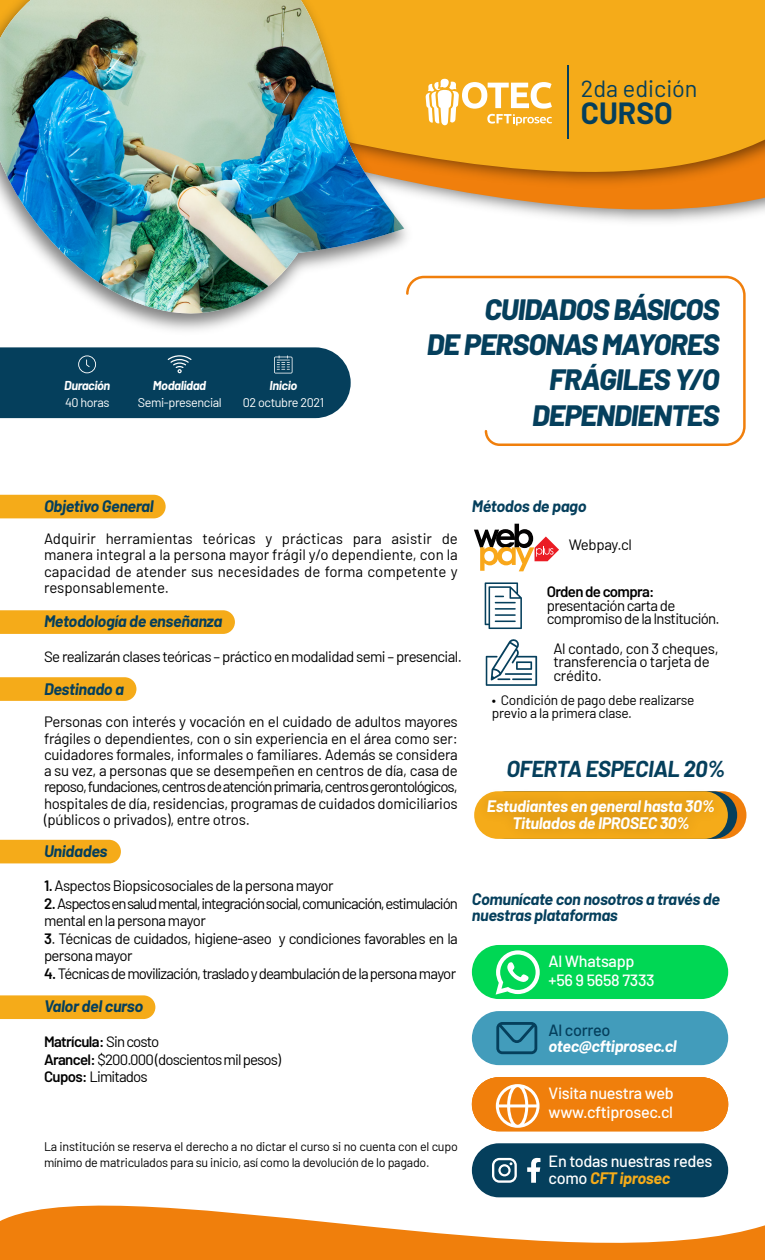
<style>
.page{position:relative;width:765px;height:1260px;background:#fff}
.page>*{position:absolute;margin:0;border:0;box-sizing:border-box;transform-origin:0 0}
.t1{font:700 30px "Barlow";color:#053f5c}
.t2{font:italic 800 29.38px/35.2px "Barlow";letter-spacing:-.03em;color:#053f5c;text-align:right}
.t3{font:23.38px "Barlow";color:#053f5c}
.t4{font:italic 700 22.5px "Barlow";letter-spacing:-.02em;color:#053f5c}
.t5{font:italic 700 16.25px/16.2px "Barlow";letter-spacing:-.02em;color:#053f5c}
.t6{font:500 16.25px/18.5px "Barlow";letter-spacing:-.02em;color:#fff}
.t7{font:italic 700 16.25px/17.6px "Barlow";letter-spacing:-.02em;color:#fff;text-align:center}
.t8{font:500 16.25px "Barlow";letter-spacing:-.02em;color:#053f5c}
.t9{font:15px/16.2px "Barlow";letter-spacing:-.045em;color:#000}
.t10{font:15px/17.5px "Barlow";letter-spacing:-.07em;color:#000}
.t11{font:15px/13.8px "Barlow";letter-spacing:-.02em;color:#000}
.t12{font:600 15px "Barlow";letter-spacing:-.045em;color:#000}
.t13{font:13.75px/12.5px "Barlow";letter-spacing:-.02em;color:#000}
.t14{font:12.62px "Barlow";letter-spacing:-.03em;color:#fff}
.t15{font:italic 700 12.62px "Barlow";letter-spacing:-.03em;color:#fff}
.t16{font:12.5px/16.2px "Barlow";letter-spacing:-.02em;color:#000}
.s1{font-weight:600}
.s2{font-weight:700;font-style:italic;color:#f6ac19}
</style>
<div class="page">
<svg style="left:493px;top:791px;width:253px;height:48px"></svg>
<svg style="left:561px;top:0;width:204px;height:222px;background:#eea323"></svg>
<hr style="left:568px;top:65px;width:1px;height:74px;background:#053f5c">
<div style="left:0;top:347px;width:351px;height:71px;background:#053f5c"></div>
<svg style="left:484px;top:275px;width:262px;height:171px"></svg>
<svg style="left:124px;top:316px;width:124px;height:15px"></svg>
<svg style="left:0;top:1160px;width:765px;height:100px"></svg>
<img style="left:474px;top:791px;width:261px;height:48px">
<svg style="left:474px;top:524px;width:85px;height:47px"></svg>
<svg style="left:486px;top:639px;width:51px;height:47px"></svg>
<hr style="left:505px;top:673px;width:27px;height:2px;background:#053f5c">
<svg style="left:485px;top:582px;width:37px;height:47px"></svg>
<div style="left:472px;top:945px;width:256px;height:54px;background:#00d754;border-radius:27px"></div>
<svg style="left:496px;top:950px;width:44px;height:45px"></svg>
<div style="left:472px;top:1077px;width:256px;height:54px;background:#f07f0c;border-radius:27px"></div>
<svg style="left:496px;top:1084px;width:44px;height:44px"></svg>
<div style="left:472px;top:1143px;width:256px;height:54px;background:#053f5c;border-radius:27px"></div>
<svg style="left:492px;top:1158px;width:25px;height:25px"></svg>
<svg style="left:527px;top:1158px;width:14px;height:25px"></svg>
<div style="left:472px;top:1011px;width:256px;height:54px;background:#429cbb;border-radius:27px"></div>
<svg style="left:496px;top:1022px;width:41px;height:32px"></svg>
<div style="left:0;top:495px;width:166px;height:23px;background:#f5ab19"></div>
<svg style="left:0;top:610px;width:235px;height:24px;background:#f5ad1e"></svg>
<svg style="left:0;top:677px;width:136px;height:24px;background:#f5ad20"></svg>
<div style="left:0;top:840px;width:121px;height:23px;background:#f5ab19"></div>
<div style="left:0;top:995px;width:155px;height:24px;background:#f5ab19"></div>
<img style="left:0;top:0;width:561px;height:316px">
<h3 class="t3" style="left:581px;top:71px;width:118px">2da edición</h3>
<p class="t15" style="left:64px;top:376px;width:47px">Duración</p>
<p class="t14" style="left:65px;top:394px;width:46px">40 horas</p>
<p class="t15" style="left:153px;top:376px;width:55px">Modalidad</p>
<p class="t14" style="left:138px;top:394px;width:86px">Semi-presencial</p>
<p class="t15" style="left:270px;top:376px;width:29px">Inicio</p>
<p class="t14" style="left:243px;top:394px;width:83px">02 octubre 2021</p>
<h1 class="t1" style="left:581px;top:91px;width:93px">CURSO</h1>
<h2 class="t2" style="left:427px;top:289px;width:294px">CUIDADOS BÁSICOS<br>DE PERSONAS MAYORES<br>FRÁGILES Y/O<br>DEPENDIENTES</h2>
<p class="t5" style="left:44px;top:496px;width:111px">Objetivo General</p>
<p class="t9" style="left:44px;top:529px;width:415px;text-align:justify">Adquirir herramientas teóricas y prácticas para asistir de manera integral a la persona mayor frágil y/o dependiente, con la capacidad de atender sus necesidades de forma competente y responsablemente.</p>
<p class="t5" style="left:44px;top:611px;width:180px">Metodología de enseñanza</p>
<p class="t9" style="left:44px;top:648px;width:419px">Se realizarán clases teóricas – práctico en modalidad semi – presencial.</p>
<p class="t5" style="left:44px;top:680px;width:82px">Destinado a</p>
<p class="t9" style="left:44px;top:713px;width:415px;text-align:justify">Personas con interés y vocación en el cuidado de adultos mayores frágiles o dependientes, con o sin experiencia en el área como ser: cuidadores formales, informales o familiares. Además se considera a su vez, a personas que se desempeñen en centros de día, casa de reposo, fundaciones, centros de atención primaria, centros gerontológicos, hospitales de día, residencias, programas de cuidados domiciliarios (públicos o privados), entre otros.</p>
<p class="t5" style="left:44px;top:842px;width:65px">Unidades</p>
<p class="t9" style="left:44px;top:876px;width:291px"><span class="s1">1.</span> Aspectos Biopsicosociales de la persona mayor</p>
<p class="t10" style="left:44px;top:893px;width:415px"><span class="s1">2.</span> Aspectos en salud mental, integración social, comunicación, estimulación mental en la persona mayor</p>
<p class="t9" style="left:44px;top:928px;width:415px;line-height:17.5px"><span class="s1">3</span>. Técnicas de cuidados, higiene-aseo y condiciones favorables en la persona mayor</p>
<p class="t9" style="left:44px;top:964px;width:414px"><span class="s1">4.</span> Técnicas de movilización, traslado y deambulación de la persona mayor</p>
<p class="t5" style="left:44px;top:997px;width:101px">Valor del curso</p>
<p class="t9" style="left:44px;top:1032px;width:239px;line-height:17.5px"><span class="s1">Matrícula:</span> Sin costo<br><span class="s1">Arancel:</span> $200.000 (doscientos mil pesos)<br><span class="s1">Cupos:</span> Limitados</p>
<p class="t16" style="left:44px;top:1138px;width:415px">La institución se reserva el derecho a no dictar el curso si no cuenta con el cupo mínimo de matriculados para su inicio, así como la devolución de lo pagado.</p>
<p class="t5" style="left:472px;top:497px;width:116px">Métodos de pago</p>
<p class="t11" style="left:569px;top:537px;width:65px">Webpay.cl</p>
<p class="t12" style="left:547px;top:580px;width:109px">Orden de compra:</p>
<p class="t9" style="left:547px;top:597px;width:174px;line-height:13.8px">presentación carta de compromiso de la Institución.</p>
<p class="t11" style="left:553px;top:640px;width:167px">Al contado, con 3 cheques, transferencia o tarjeta de crédito.</p>
<p class="t13" style="left:492px;top:693px;width:204px">• Condición de pago debe realizarse previo a la primera clase.</p>
<h3 class="t4" style="left:506px;top:752px;width:220px">OFERTA ESPECIAL 20%</h3>
<p class="t7" style="left:487px;top:796px;width:229px">Estudiantes en general hasta 30%<br>Titulados de IPROSEC 30%</p>
<p class="t5" style="left:472px;top:890px;width:250px">Comunícate con nosotros a través de nuestras plataformas</p>
<p class="t6" style="left:549px;top:951px;width:108px">Al Whatsapp +56 9 5658 7333</p>
<p class="t8" style="left:549px;top:1018px;width:63px">Al correo</p>
<p class="t7" style="left:549px;top:1036px;width:130px">otec@cftiprosec.cl</p>
<p class="t6" style="left:549px;top:1083px;width:127px">Visita nuestra web www.cftiprosec.cl</p>
<p class="t6" style="left:549px;top:1152px;width:165px;line-height:16.2px">En todas nuestras redes como <span class="s2">CFT iprosec</span></p>
</div>
